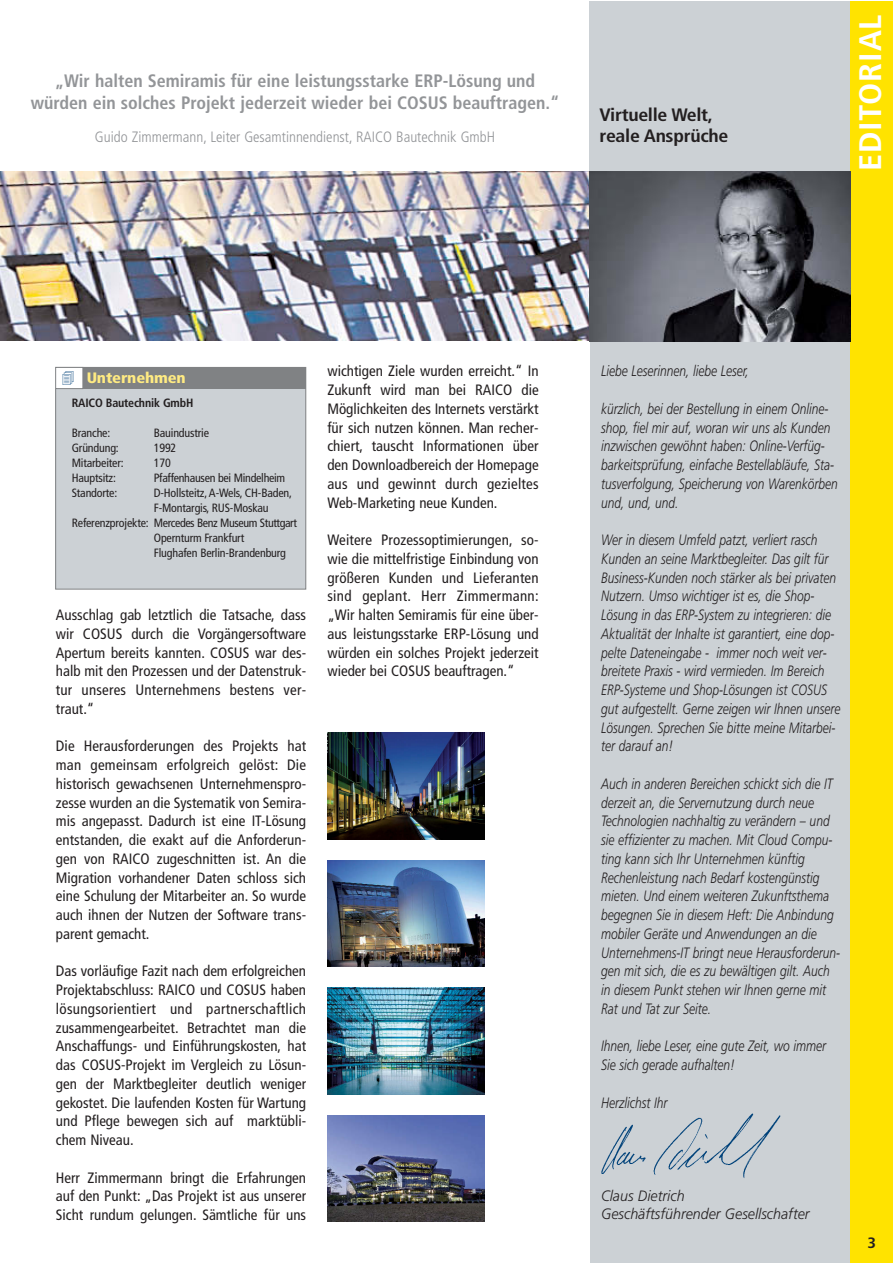
<style>
.page{position:relative;width:893px;height:1263px;background:#fff}
.page>*{position:absolute;margin:0;border:0;box-sizing:border-box;transform-origin:0 0}
.t1{font:700 condensed 31.2px "Frutiger";letter-spacing:.025em;color:#fff;scale:1.1 1}
.t2{font:700 condensed 18px/21.6px "Frutiger";color:#939598;text-align:center}
.t3{font:700 condensed 18px/21px "Frutiger";letter-spacing:-.015em;color:#231f20;scale:1.1 1}
.t4{font:900 condensed 15.15px "Frutiger";letter-spacing:-.01em;color:#ffeb82;scale:1.1 1}
.t5{font:condensed 15px/18.8px "Frutiger";color:#231f20;text-align:justify}
.t6{font:italic 300 15px/18.8px "Frutiger";color:#231f20;scale:.8 1}
.t7{font:300 condensed 15px "Frutiger";color:#939598}
.t8{font:italic 300 15px/18px "Frutiger";color:#231f20;scale:.95 1}
.t9{font:700 condensed 15px "Frutiger";color:#231f20;scale:1.1 1}
.t10{font:condensed 12px "Frutiger";letter-spacing:-.015em;color:#231f20}
.t11{font:condensed 12px "Frutiger";letter-spacing:-.035em;color:#231f20}
.t12{font:700 condensed 12px "Frutiger";letter-spacing:-.015em;color:#231f20}
</style>
<div class="page">
<img style="left:0;top:171px;width:589px;height:170px">
<div style="left:589px;top:171px;width:261px;height:1092px;background:#ccd1d5"></div>
<div style="left:589px;top:1px;width:261px;height:170px;background:#ccd1d5"></div>
<div style="left:850px;top:1px;width:43px;height:1262px;background:#ffe300"></div>
<img style="left:601px;top:1113px;width:180px;height:65px">
<img style="left:589px;top:171px;width:261px;height:170px">
<div style="left:56px;top:367px;width:250px;height:222px;background:#ccd1d5"></div>
<div style="left:55px;top:367px;width:251px;height:222px;border:1px solid #808284"></div>
<div style="left:55px;top:367px;width:251px;height:22px;background:#808284"></div>
<div style="left:56px;top:367px;width:27px;height:22px;background:#fff"></div>
<div style="left:55px;top:367px;width:28px;height:22px;border:1px solid #808284"></div>
<img style="left:327px;top:733px;width:158px;height:106px">
<img style="left:327px;top:860px;width:158px;height:107px">
<img style="left:327px;top:988px;width:158px;height:106px">
<img style="left:327px;top:1115px;width:158px;height:107px">
<p class="t2" style="left:31px;top:72px;width:530px">„Wir halten Semiramis für eine leistungsstarke ERP-Lösung und würden ein solches Projekt jederzeit wieder bei COSUS beauftragen.“</p>
<p class="t7" style="left:95px;top:131px;width:402px">Guido Zimmermann, Leiter Gesamtinnendienst, RAICO Bautechnik GmbH</p>
<p class="t3" style="left:600px;top:106px;width:119px">Virtuelle Welt, reale Ansprüche</p>
<h1 class="t1" style="left:858px;top:171px;width:144px;rotate:-90deg">EDITORIAL</h1>
<p class="t4" style="left:87px;top:371px;width:92px">Unternehmen</p>
<p class="t12" style="left:72px;top:398px;width:123px">RAICO Bautechnik GmbH</p>
<p class="t10" style="left:72px;top:428px;width:40px">Branche:</p>
<p class="t10" style="left:154px;top:428px;width:57px">Bauindustrie</p>
<p class="t10" style="left:72px;top:443px;width:49px">Gründung:</p>
<p class="t10" style="left:154px;top:443px;width:24px">1992</p>
<p class="t10" style="left:72px;top:458px;width:53px">Mitarbeiter:</p>
<p class="t10" style="left:154px;top:458px;width:18px">170</p>
<p class="t10" style="left:72px;top:473px;width:46px">Hauptsitz:</p>
<p class="t10" style="left:154px;top:473px;width:133px">Pfaffenhausen bei Mindelheim</p>
<p class="t10" style="left:72px;top:488px;width:47px">Standorte:</p>
<p class="t10" style="left:154px;top:488px;width:140px">D-Hollsteitz, A-Wels, CH-Baden,</p>
<p class="t10" style="left:154px;top:503px;width:116px">F-Montargis, RUS-Moskau</p>
<p class="t11" style="left:72px;top:518px;width:227px">Referenzprojekte: Mercedes Benz Museum Stuttgart</p>
<p class="t10" style="left:154px;top:533px;width:92px">Opernturm Frankfurt</p>
<p class="t10" style="left:154px;top:548px;width:134px">Flughafen Berlin-Brandenburg</p>
<p class="t5" style="left:56px;top:607px;width:252px">Ausschlag gab letztlich die Tatsache, dass wir COSUS durch die Vorgängersoftware Apertum bereits kannten. COSUS war des&shy;halb mit den Prozessen und der Datenstruk&shy;tur unseres Unternehmens bestens ver&shy;traut.“</p>
<p class="t5" style="left:56px;top:738px;width:252px">Die Herausforderungen des Projekts hat man gemeinsam erfolgreich gelöst: Die historisch gewachsenen Unternehmenspro&shy;zesse wurden an die Systematik von Semira&shy;mis angepasst. Dadurch ist eine IT-Lösung entstanden, die exakt auf die Anforderun&shy;gen von RAICO zugeschnitten ist. An die Migration vorhandener Daten schloss sich eine Schulung der Mitarbeiter an. So wurde auch ihnen der Nutzen der Software trans&shy;parent gemacht.</p>
<p class="t5" style="left:56px;top:963px;width:252px">Das vorläufige Fazit nach dem erfolgreichen Projektabschluss: RAICO und COSUS haben lösungsorientiert und partnerschaftlich zusammengearbeitet. Betrachtet man die Anschaffungs- und Einführungskosten, hat das COSUS-Projekt im Vergleich zu Lösun&shy;gen der Marktbegleiter deutlich weniger gekostet. Die laufenden Kosten für Wartung und Pflege bewegen sich auf marktübli&shy;chem Niveau.</p>
<p class="t5" style="left:56px;top:1169px;width:252px">Herr Zimmermann bringt die Erfahrungen auf den Punkt: „Das Projekt ist aus unserer Sicht rundum gelungen. Sämtliche für uns</p>
<p class="t5" style="left:327px;top:363px;width:213px">wichtigen Ziele wurden erreicht.“ In Zukunft wird man bei RAICO die Möglichkeiten des Internets verstärkt für sich nutzen können. Man recher&shy;chiert, tauscht Informationen über den Downloadbereich der Homepage aus und gewinnt durch gezieltes Web-Marketing neue Kunden.</p>
<p class="t5" style="left:327px;top:532px;width:213px">Weitere Prozessoptimierungen, so&shy;wie die mittelfristige Einbindung von größeren Kunden und Lieferanten sind geplant. Herr Zimmermann: „Wir halten Semiramis für eine über&shy;aus leistungsstarke ERP-Lösung und würden ein solches Projekt jederzeit wieder bei COSUS beauftragen.“</p>
<p class="t6" style="left:601px;top:363px;width:186px">Liebe Leserinnen, liebe Leser,</p>
<p class="t6" style="left:601px;top:400px;width:297px">kürzlich, bei der Bestellung in einem Online&shy;shop, fiel mir auf, woran wir uns als Kunden inzwischen gewöhnt haben: Online-Verfüg&shy;barkeitsprüfung, einfache Bestellabläufe, Sta&shy;tusverfolgung, Speicherung von Warenkörben und, und, und.</p>
<p class="t6" style="left:601px;top:532px;width:301px">Wer in diesem Umfeld patzt, verliert rasch Kunden an seine Marktbegleiter. Das gilt für Business-Kunden noch stärker als bei privaten Nutzern. Umso wichtiger ist es, die Shop-Lösung in das ERP-System zu integrieren: die Aktualität der Inhalte ist garantiert, eine dop&shy;pelte Dateneingabe - immer noch weit ver&shy;breitete Praxis - wird vermieden. Im Bereich ERP-Systeme und Shop-Lösungen ist COSUS gut aufgestellt. Gerne zeigen wir Ihnen unsere Lösungen. Sprechen Sie bitte meine Mitarbei&shy;ter darauf an!</p>
<p class="t6" style="left:601px;top:775px;width:300px">Auch in anderen Bereichen schickt sich die IT derzeit an, die Servernutzung durch neue Technologien nachhaltig zu verändern – und sie effizienter zu machen. Mit Cloud Compu&shy;ting kann sich Ihr Unternehmen künftig Rechenleistung nach Bedarf kostengünstig mieten. Und einem weiteren Zukunftsthema begegnen Sie in diesem Heft: Die Anbindung mobiler Geräte und Anwendungen an die Unternehmens-IT bringt neue Herausforderun&shy;gen mit sich, die es zu bewältigen gilt. Auch in diesem Punkt stehen wir Ihnen gerne mit Rat und Tat zur Seite.</p>
<p class="t6" style="left:601px;top:1038px;width:283px">Ihnen, liebe Leser, eine gute Zeit, wo immer<br>Sie sich gerade aufhalten!</p>
<p class="t6" style="left:601px;top:1094px;width:84px">Herzlichst Ihr</p>
<p class="t8" style="left:601px;top:1188px;width:221px">Claus Dietrich<br>Geschäftsführender Gesellschafter</p>
<p class="t9" style="left:867px;top:1237px;width:9px">3</p>
</div>
